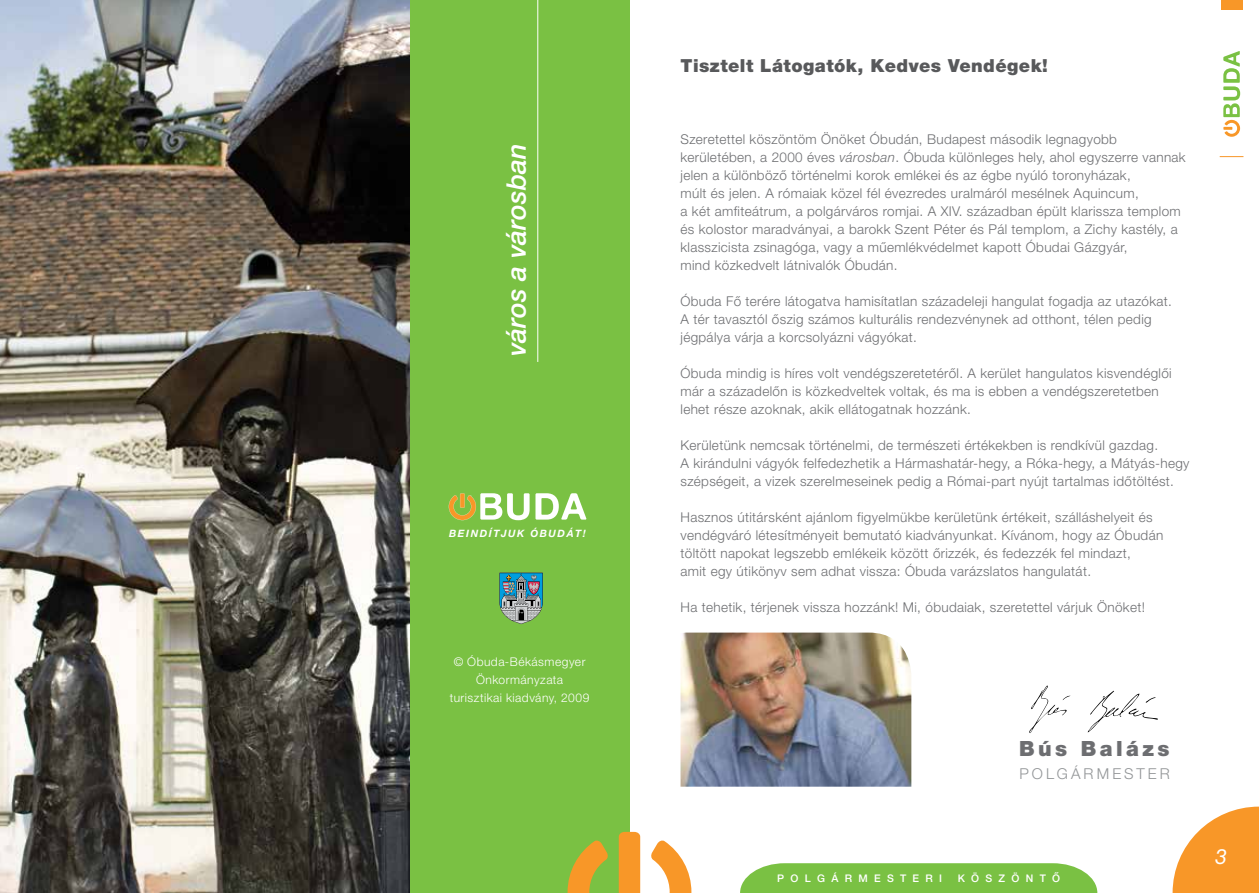
<style>
.page{position:relative;width:1259px;height:893px;background:#fff}
.page>*{position:absolute;margin:0;border:0;box-sizing:border-box;transform-origin:0 0}
.t1{font:italic 27px "Helvetica H Medium";letter-spacing:-.01em;color:#fff}
.t2{font:21px "Helvetica H Black";letter-spacing:.165em;color:#6d6e71}
.t3{font:21px "Helvetica H Italic";color:#fff}
.t4{font:18px "Helvetica H Black";letter-spacing:.025em;color:#58595b}
.t5{font:15px "Helvetica H Light";letter-spacing:.37em;color:#929597}
.t6{font:13.5px/18px "Helvetica H Light";letter-spacing:.025em;color:#6d6e71}
.t7{font:12px/18px "Helvetica H Light";letter-spacing:.04em;color:#fff;text-align:center}
.t8{font:10.5px "Helvetica H Medium";letter-spacing:.6em;color:#fff}
.t9{font:italic 10.2px "Helvetica H Bold";letter-spacing:.15em;color:#fff}
.s1{font-style:italic}
</style>
<div class="page">
<svg style="left:1172px;top:807px;width:87px;height:86px"></svg>
<svg style="left:1223px;top:51px;width:17px;height:86px"></svg>
<div style="left:1221px;top:0;width:21px;height:10px;background:#f89728"></div>
<svg style="left:740px;top:863px;width:357px;height:30px;background:#82c44e"></svg>
<svg style="left:1219px;top:156px;width:24px;height:1px"></svg>
<div style="left:400px;top:0;width:229px;height:893px;background:#7ac143"></div>
<img style="left:0;top:0;width:410px;height:893px">
<img style="left:680px;top:633px;width:231px;height:154px">
<svg style="left:1029px;top:686px;width:129px;height:47px"></svg>
<hr style="left:537px;top:0;width:1px;height:362px;background:#fff">
<svg style="left:567px;top:832px;width:124px;height:61px"></svg>
<svg style="left:499px;top:573px;width:44px;height:51px;background:#689194"></svg>
<svg style="left:535px;top:493px;width:51px;height:27px"></svg>
<svg style="left:449px;top:493px;width:80px;height:27px"></svg>
<h1 class="t1" style="left:501px;top:356px;width:215px;rotate:-90deg">város a városban</h1>
<p class="t9" style="left:449px;top:527px;width:138px">BEINDÍTJUK ÓBUDÁT!</p>
<p class="t7" style="left:450px;top:653px;width:141px">© Óbuda-Békásmegyer<br>Önkormányzata turisztikai kiadvány, 2009</p>
<h3 class="t4" style="left:680px;top:56px;width:369px">Tisztelt Látogatók, Kedves Vendégek!</h3>
<p class="t6" style="left:680px;top:130px;width:507px">Szeretettel köszöntöm Önöket Óbudán, Budapest második legnagyobb kerületében, a 2000 éves <span class="s1">városban</span>. Óbuda különleges hely, ahol egyszerre vannak jelen a különbözô történelmi korok emlékei és az égbe nyúló toronyházak,<br>múlt és jelen. A rómaiak közel fél évezredes uralmáról mesélnek Aquincum,<br>a két amfiteátrum, a polgárváros romjai. A XIV. században épült klarissza templom és kolostor maradványai, a barokk Szent Péter és Pál templom, a Zichy kastély, a klasszicista zsinagóga, vagy a mûemlékvédelmet kapott Óbudai Gázgyár,<br>mind közkedvelt látnivalók Óbudán.</p>
<p class="t6" style="left:680px;top:292px;width:493px">Óbuda Fô terére látogatva hamisítatlan századeleji hangulat fogadja az utazókat.<br>A tér tavasztól ôszig számos kulturális rendezvénynek ad otthont, télen pedig jégpálya várja a korcsolyázni vágyókat.</p>
<p class="t6" style="left:680px;top:364px;width:493px">Óbuda mindig is híres volt vendégszeretetérôl. A kerület hangulatos kisvendéglôi már a századelôn is közkedveltek voltak, és ma is ebben a vendégszeretetben lehet része azoknak, akik ellátogatnak hozzánk.</p>
<p class="t6" style="left:680px;top:436px;width:510px">Kerületünk nemcsak történelmi, de természeti értékekben is rendkívül gazdag.<br>A kirándulni vágyók felfedezhetik a Hármashatár-hegy, a Róka-hegy, a Mátyás-hegy szépségeit, a vizek szerelmeseinek pedig a Római-part nyújt tartalmas idôtöltést.</p>
<p class="t6" style="left:680px;top:508px;width:484px">Hasznos útitársként ajánlom figyelmükbe kerületünk értékeit, szálláshelyeit és vendégváró létesítményeit bemutató kiadványunkat. Kívánom, hogy az Óbudán töltött napokat legszebb emlékeik között ôrizzék, és fedezzék fel mindazt,<br>amit egy útikönyv sem adhat vissza: Óbuda varázslatos hangulatát.</p>
<p class="t6" style="left:680px;top:598px;width:466px">Ha tehetik, térjenek vissza hozzánk! Mi, óbudaiak, szeretettel várjuk Önöket!</p>
<h2 class="t2" style="left:1019px;top:737px;width:152px">Bús Balázs</h2>
<p class="t5" style="left:1019px;top:765px;width:147px">pol gárm ester</p>
<p class="t8" style="left:777px;top:872px;width:166px">POLGÁRMESTERI</p>
<p class="t8" style="left:957px;top:872px;width:104px">KÖSZÖNTÔ</p>
<h2 class="t3" style="left:1215px;top:846px;width:13px">3</h2>
</div>
